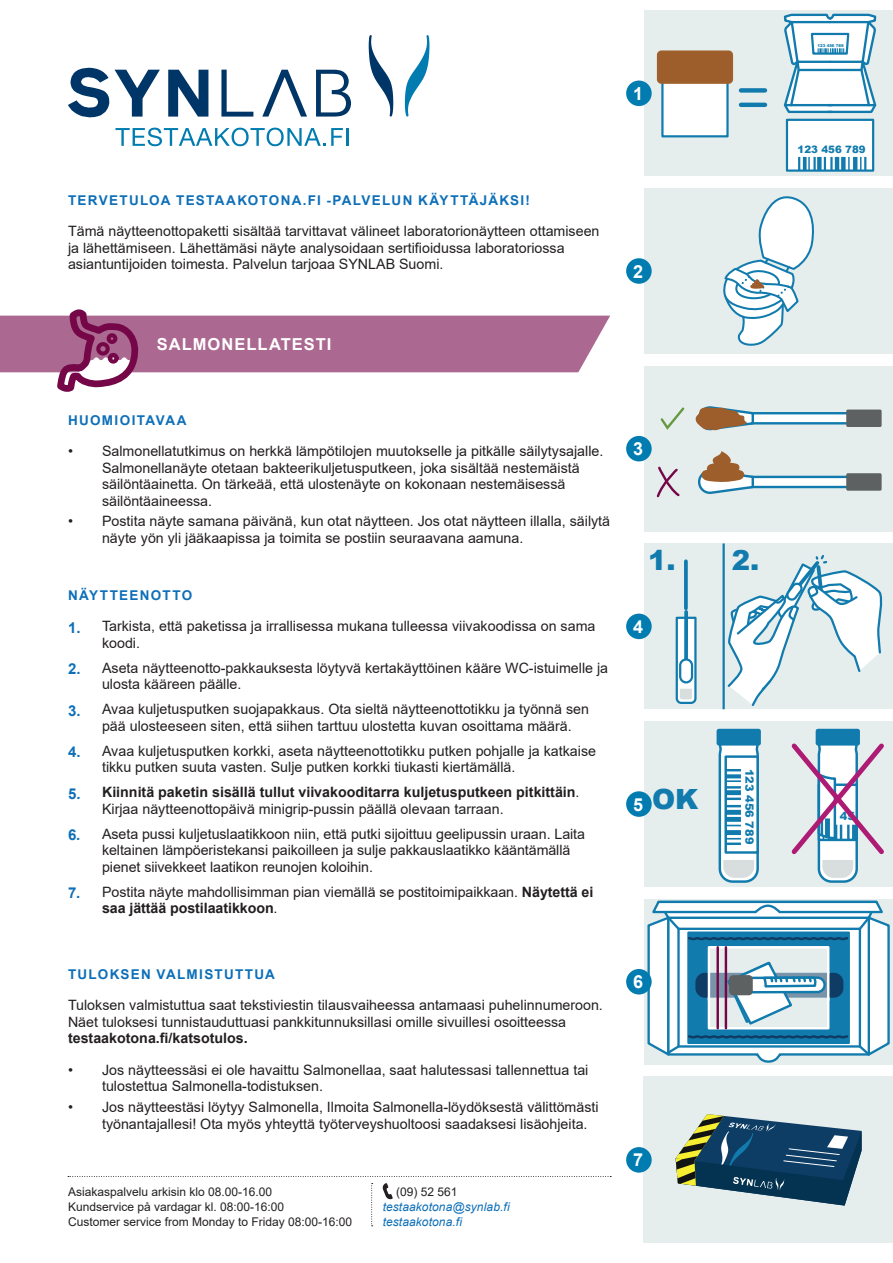
<style>
.page{position:relative;width:893px;height:1263px;background:#fff}
.page>*{position:absolute;margin:0;border:0;box-sizing:border-box;transform-origin:0 0}
.t1{font:900 27.9px "Arial";color:#127bae}
.t2{font:900 27.45px "Arial";color:#127bae}
.t3{font:700 18px "Arial";color:#fff}
.t4{font:700 16.5px "Arial";letter-spacing:.06em;color:#fff}
.t5{font:14.25px/16.5px "Arial";color:#231f20}
.t6{font:700 14.25px/16.5px "Arial";color:#231f20}
.t7{font:700 13.5px "Arial";letter-spacing:.095em;color:#0d6fb8}
.t8{font:12px/15px "Arial";color:#231f20}
.t9{font:italic 12px/15px "Arial";letter-spacing:.005em;color:#0d6fb8}
.t10{font:900 11.4px "Arial";color:#127bae}
.t11{font:900 10.2px "Arial";color:#127bae}
.t12{font:900 3.9px "Arial";color:#127bae}
.s1{font-weight:700;font-size:15px;color:#0d6fb8}
.s2{font-size:15px;color:#0d6fb8}
.s3{font-weight:400}
.s4{font-weight:700}
</style>
<div class="page">
<svg style="left:405px;top:35px;width:24px;height:82px"></svg>
<svg style="left:369px;top:35px;width:24px;height:82px"></svg>
<svg style="left:221px;top:70px;width:32px;height:47px"></svg>
<svg style="left:316px;top:70px;width:35px;height:47px"></svg>
<svg style="left:68px;top:67px;width:92px;height:51px"></svg>
<svg style="left:168px;top:70px;width:40px;height:47px"></svg>
<svg style="left:262px;top:70px;width:45px;height:47px"></svg>
<svg style="left:115px;top:128px;width:228px;height:18px"></svg>
<hr style="left:346px;top:128px;width:3px;height:18px;background:#007cb1">
<svg style="left:68px;top:1176px;width:543px;height:1px"></svg>
<svg style="left:382px;top:1183px;width:11px;height:17px"></svg>
<svg style="left:371px;top:1183px;width:2px;height:43px"></svg>
<svg style="left:645px;top:899px;width:247px;height:165px"></svg>
<div style="left:644px;top:721px;width:249px;height:166px;background:#e5eded"></div>
<div style="left:717px;top:729px;width:44px;height:16px;background:#127bae;border-radius:2px"></div>
<svg style="left:717px;top:744px;width:43px;height:139px"></svg>
<hr style="left:726px;top:842px;width:15px;height:3px;background:#127bae">
<div style="left:816px;top:729px;width:44px;height:16px;background:#127bae;border-radius:2px"></div>
<svg style="left:791px;top:732px;width:93px;height:151px"></svg>
<div style="left:644px;top:543px;width:249px;height:166px;background:#e5eded"></div>
<svg style="left:727px;top:555px;width:156px;height:151px"></svg>
<svg style="left:684px;top:612px;width:4px;height:3px"></svg>
<svg style="left:684px;top:561px;width:4px;height:47px"></svg>
<svg style="left:675px;top:615px;width:22px;height:89px;background:#a0c9dc"></svg>
<hr style="left:722px;top:543px;width:3px;height:166px;background:#127bae">
<div style="left:644px;top:366px;width:249px;height:166px;background:#e5eded"></div>
<svg style="left:660px;top:407px;width:25px;height:23px"></svg>
<svg style="left:656px;top:466px;width:24px;height:32px"></svg>
<div style="left:723px;top:477px;width:148px;height:10px;background:#fff;border-radius:5px"></div>
<div style="left:722px;top:476px;width:150px;height:12px;border:2px solid #127bae;border-radius:5px"></div>
<div style="left:723px;top:413px;width:148px;height:10px;background:#fff;border-radius:5px"></div>
<div style="left:722px;top:412px;width:150px;height:12px;border:2px solid #127bae;border-radius:5px"></div>
<div style="left:846px;top:410px;width:36px;height:17px;background:#5d6162;border-radius:2px"></div>
<div style="left:846px;top:473px;width:36px;height:18px;background:#5d6162;border-radius:2px"></div>
<svg style="left:695px;top:406px;width:60px;height:25px"></svg>
<svg style="left:698px;top:451px;width:57px;height:43px"></svg>
<div style="left:644px;top:188px;width:249px;height:166px;background:#e5eded"></div>
<svg style="left:723px;top:196px;width:91px;height:150px"></svg>
<div style="left:644px;top:10px;width:249px;height:166px;background:#e5eded"></div>
<div style="left:741px;top:88px;width:24px;height:5px;background:#127bae"></div>
<hr style="left:741px;top:103px;width:24px;height:4px;background:#127bae">
<div style="left:787px;top:120px;width:86px;height:51px;background:#fff"></div>
<div style="left:786px;top:119px;width:88px;height:53px;border:2px solid #127bae"></div>
<svg style="left:798px;top:157px;width:2px;height:14px"></svg>
<svg style="left:803px;top:157px;width:4px;height:14px"></svg>
<svg style="left:808px;top:157px;width:2px;height:14px"></svg>
<hr style="left:813px;top:157px;width:3px;height:14px;background:#127bae">
<div style="left:817px;top:157px;width:5px;height:14px;background:#127bae"></div>
<svg style="left:824px;top:157px;width:2px;height:14px"></svg>
<hr style="left:830px;top:157px;width:3px;height:14px;background:#127bae">
<hr style="left:835px;top:157px;width:4px;height:14px;background:#127bae">
<div style="left:841px;top:157px;width:5px;height:14px;background:#127bae"></div>
<svg style="left:848px;top:157px;width:2px;height:14px"></svg>
<hr style="left:853px;top:157px;width:4px;height:14px;background:#127bae">
<svg style="left:860px;top:157px;width:6px;height:14px"></svg>
<div style="left:662px;top:82px;width:65px;height:54px;background:#fff"></div>
<div style="left:661px;top:81px;width:68px;height:56px;border:2px solid #127bae"></div>
<div style="left:658px;top:52px;width:74px;height:31px;background:#9e5e2b;border-radius:3px"></div>
<div style="left:657px;top:50px;width:76px;height:34px;border:2px solid #9e602c;border-radius:3px"></div>
<svg style="left:783px;top:13px;width:94px;height:101px;background:#c2dce9"></svg>
<svg style="left:0;top:309px;width:610px;height:83px"></svg>
<div style="left:96px;top:342px;width:14px;height:14px;border:4px solid #750748;border-radius:50%"></div>
<div style="left:108px;top:353px;width:11px;height:11px;border:4px solid #750748;border-radius:50%"></div>
<div style="left:107px;top:333px;width:10px;height:11px;border:4px solid #750748;border-radius:50%"></div>
<div style="left:644px;top:1076px;width:249px;height:167px;background:#e5eded"></div>
<svg style="left:676px;top:1114px;width:186px;height:91px"></svg>
<div style="left:626px;top:258px;width:26px;height:26px;background:#007cb1;border-radius:50%"></div>
<div style="left:626px;top:81px;width:26px;height:25px;background:#007cb1;border-radius:50%"></div>
<div style="left:626px;top:436px;width:26px;height:25px;background:#007cb1;border-radius:50%"></div>
<div style="left:626px;top:614px;width:26px;height:25px;background:#007cb1;border-radius:50%"></div>
<div style="left:626px;top:791px;width:26px;height:26px;background:#007cb1;border-radius:50%"></div>
<div style="left:626px;top:969px;width:26px;height:25px;background:#007cb1;border-radius:50%"></div>
<div style="left:626px;top:1147px;width:26px;height:25px;background:#007cb1;border-radius:50%"></div>
<p class="t3" style="left:633px;top:81px;width:12px">1</p>
<p class="t7" style="left:68px;top:191px;width:463px">TERVETULOA TESTAAKOTONA.FI -PALVELUN KÄYTTÄJÄKSI!</p>
<p class="t5" style="left:68px;top:223px;width:533px">Tämä näytteenottopaketti sisältää tarvittavat välineet laboratorionäytteen ottamiseen ja lähettämiseen. Lähettämäsi näyte analysoidaan sertifioidussa laboratoriossa asiantuntijoiden toimesta. Palvelun tarjoaa SYNLAB Suomi.</p>
<p class="t4" style="left:157px;top:333px;width:176px">SALMONELLATESTI</p>
<p class="t3" style="left:633px;top:259px;width:12px">2</p>
<p class="t7" style="left:68px;top:410px;width:120px">HUOMIOITAVAA</p>
<p class="t5" style="left:102px;top:443px;width:503px;text-indent:-34px">• Salmonellatutkimus on herkkä lämpötilojen muutokselle ja pitkälle säilytysajalle.<br>Salmonellanäyte otetaan bakteerikuljetusputkeen, joka sisältää nestemäistä säilöntäainetta. On tärkeää, että ulostenäyte on kokonaan nestemäisessä säilöntäaineessa.</p>
<p class="t5" style="left:102px;top:513px;width:510px;text-indent:-34px">• Postita näyte samana päivänä, kun otat näytteen. Jos otat näytteen illalla, säilytä näyte yön yli jääkaapissa ja toimita se postiin seuraavana aamuna.</p>
<p class="t7" style="left:68px;top:585px;width:126px">NÄYTTEENOTTO</p>
<p class="t5" style="left:102px;top:618px;width:495px;text-indent:-34px"><span class="s1">1.</span> Tarkista, että paketissa ja irrallisessa mukana tulleessa viivakoodissa on sama koodi.</p>
<p class="t5" style="left:102px;top:659px;width:508px;text-indent:-34px"><span class="s1">2.</span> Aseta näytteenotto-pakkauksesta löytyvä kertakäyttöinen kääre WC-istuimelle ja ulosta kääreen päälle.</p>
<p class="t5" style="left:102px;top:701px;width:488px;text-indent:-34px"><span class="s1">3.</span> Avaa kuljetusputken suojapakkaus. Ota sieltä näytteenottotikku ja työnnä sen pää ulosteeseen siten, että siihen tarttuu ulostetta kuvan osoittama määrä.</p>
<p class="t5" style="left:102px;top:742px;width:495px;text-indent:-34px"><span class="s1">4.</span> Avaa kuljetusputken korkki, aseta näytteenottotikku putken pohjalle ja katkaise tikku putken suuta vasten. Sulje putken korkki tiukasti kiertämällä.</p>
<p class="t6" style="left:102px;top:784px;width:479px;text-indent:-34px"><span class="s2">5.</span> Kiinnitä paketin sisällä tullut viivakooditarra kuljetusputkeen pitkittäin<span class="s3">.<br>Kirjaa näytteenottopäivä minigrip-pussin päällä olevaan tarraan.</span></p>
<p class="t5" style="left:102px;top:825px;width:484px;text-indent:-34px"><span class="s1">6.</span> Aseta pussi kuljetuslaatikkoon niin, että putki sijoittuu geelipussin uraan. Laita keltainen lämpöeristekansi paikoilleen ja sulje pakkauslaatikko kääntämällä pienet siivekkeet laatikon reunojen koloihin.</p>
<p class="t5" style="left:102px;top:883px;width:493px;text-indent:-34px"><span class="s1">7.</span> Postita näyte mahdollisimman pian viemällä se postitoimipaikkaan. <span class="s4">Näytettä ei saa jättää postilaatikkoon</span>.</p>
<p class="t7" style="left:68px;top:964px;width:208px">TULOKSEN VALMISTUTTUA</p>
<p class="t5" style="left:68px;top:997px;width:536px">Tuloksen valmistuttua saat tekstiviestin tilausvaiheessa antamaasi puhelinnumeroon.<br>Näet tuloksesi tunnistauduttuasi pankkitunnuksillasi omille sivuillesi osoitteessa</p>
<p class="t6" style="left:68px;top:1030px;width:181px">testaakotona.fi/katsotulos.</p>
<p class="t5" style="left:102px;top:1061px;width:488px;text-indent:-34px">• Jos näytteessäsi ei ole havaittu Salmonellaa, saat halutessasi tallennettua tai tulostettua Salmonella-todistuksen.</p>
<p class="t5" style="left:102px;top:1099px;width:498px;text-indent:-34px">• Jos näytteestäsi löytyy Salmonella, Ilmoita Salmonella-löydöksestä välittömästi työnantajallesi! Ota myös yhteyttä työterveyshuoltoosi saadaksesi lisäohjeita.</p>
<p class="t8" style="left:68px;top:1184px;width:286px">Asiakaspalvelu arkisin klo 08.00-16.00<br>Kundservice på vardagar kl. 08:00-16:00<br>Customer service from Monday to Friday 08:00-16:00</p>
<p class="t8" style="left:396px;top:1184px;width:63px">(09) 52 561</p>
<p class="t9" style="left:383px;top:1199px;width:129px">testaakotona@synlab.fi testaakotona.fi</p>
<p class="t3" style="left:633px;top:436px;width:12px">3</p>
<h2 class="t2" style="left:648px;top:540px;width:113px">1. 2.</h2>
<p class="t3" style="left:633px;top:614px;width:12px">4</p>
<p class="t3" style="left:633px;top:792px;width:12px">5</p>
<h1 class="t1" style="left:652px;top:779px;width:48px">OK</h1>
<p class="t10" style="left:758px;top:768px;width:77px;rotate:90deg">123 456 789</p>
<p class="t3" style="left:633px;top:969px;width:12px">6</p>
<p class="t3" style="left:633px;top:1147px;width:12px">7</p>
<p class="t12" style="left:817px;top:42px;width:28px">123 456 789</p>
<p class="t11" style="left:798px;top:142px;width:69px">123 456 789</p>
<p class="t10" style="left:821px;top:808px;width:36px">23 45</p>
</div>
